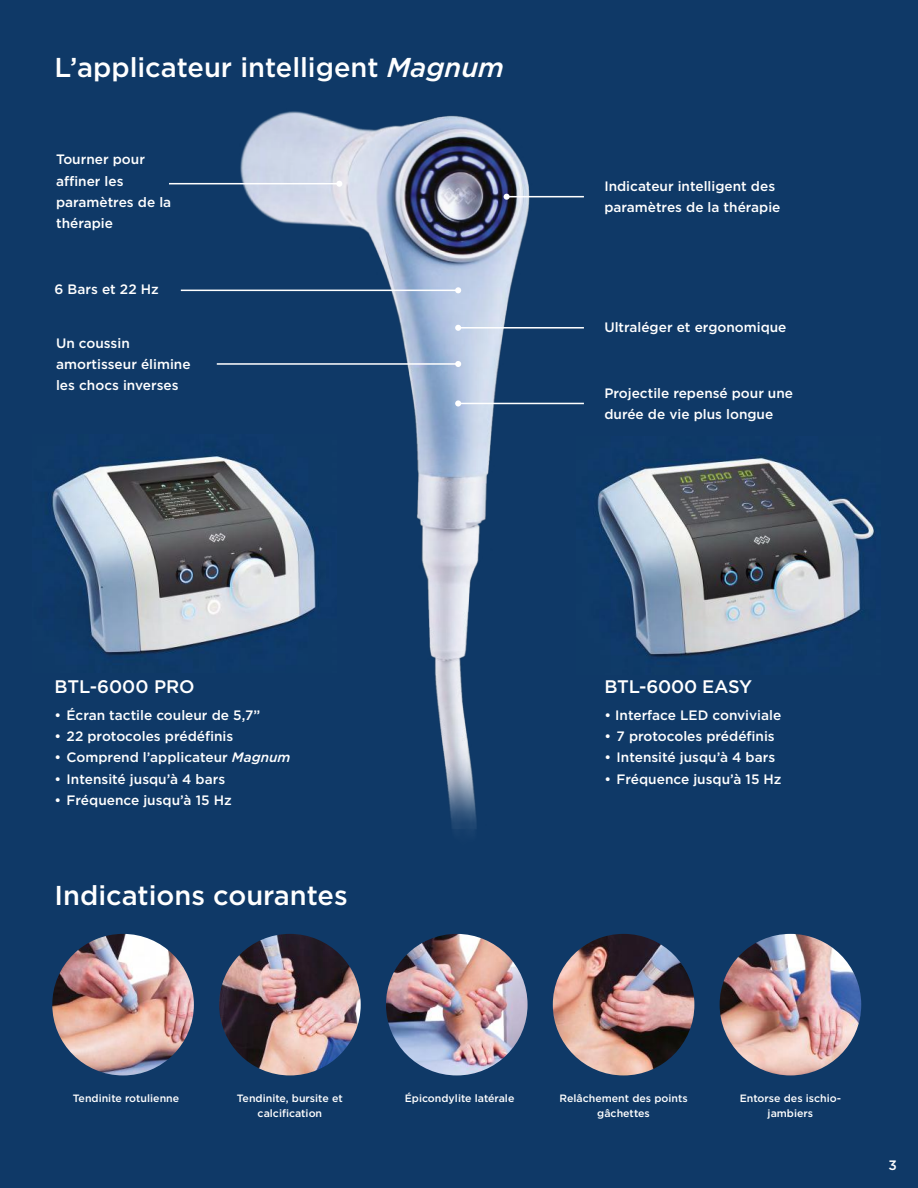
<style>
.page{position:relative;width:918px;height:1188px;background:#0f3967}
.page>*{position:absolute;margin:0;border:0;box-sizing:border-box;transform-origin:0 0}
.t1{font:500 27.3px "Gotham";color:#fff}
.t2{font:500 18.15px "Gotham";letter-spacing:-.01em;color:#fff}
.t3{font:500 13.65px/21.1px "Gotham";color:#fff}
.t4{font:500 10.65px/15.1px "Gotham";color:#fff;text-align:center}
.s1{font-style:italic}
</style>
<div class="page">
<img style="left:597px;top:456px;width:279px;height:202px">
<img style="left:46px;top:456px;width:182px;height:200px">
<img style="left:228px;top:111px;width:313px;height:719px">
<img style="left:52px;top:934px;width:142px;height:141px;border-radius:71px">
<img style="left:219px;top:934px;width:142px;height:141px;border-radius:71px">
<img style="left:720px;top:934px;width:141px;height:141px;border-radius:71px">
<img style="left:553px;top:934px;width:141px;height:141px;border-radius:71px">
<img style="left:386px;top:934px;width:142px;height:141px;border-radius:71px">
<hr style="left:169px;top:183px;width:170px;height:1px;background:#fff">
<svg style="left:336px;top:181px;width:6px;height:6px"></svg>
<hr style="left:181px;top:290px;width:277px;height:1px;background:#fff">
<svg style="left:455px;top:287px;width:6px;height:6px"></svg>
<hr style="left:217px;top:363px;width:241px;height:2px;background:#fff">
<svg style="left:455px;top:361px;width:6px;height:6px"></svg>
<hr style="left:458px;top:403px;width:126px;height:1px;background:#fff">
<svg style="left:455px;top:400px;width:6px;height:6px"></svg>
<hr style="left:458px;top:327px;width:126px;height:2px;background:#fff">
<svg style="left:455px;top:325px;width:6px;height:6px"></svg>
<hr style="left:507px;top:196px;width:77px;height:1px;background:#fff">
<svg style="left:504px;top:194px;width:6px;height:6px"></svg>
<h1 class="t1" style="left:55px;top:50px;width:451px">L’applicateur intelligent <span class="s1">Magnum</span></h1>
<p class="t3" style="left:56px;top:149px;width:117px">Tourner pour affiner les paramètres de la thérapie</p>
<p class="t3" style="left:55px;top:279px;width:106px">6 Bars et 22 Hz</p>
<p class="t3" style="left:56px;top:332px;width:136px">Un coussin amortisseur élimine les chocs inverses</p>
<p class="t3" style="left:604px;top:175px;width:178px">Indicateur intelligent des paramètres de la thérapie</p>
<p class="t3" style="left:604px;top:316px;width:184px">Ultraléger et ergonomique</p>
<p class="t3" style="left:604px;top:382px;width:190px">Projectile repensé pour une durée de vie plus longue</p>
<h2 class="t2" style="left:55px;top:674px;width:142px">BTL-6000 PRO</h2>
<p class="t3" style="left:55px;top:704px;width:207px">• Écran tactile couleur de 5,7”</p>
<p class="t3" style="left:55px;top:726px;width:180px">• 22 protocoles prédéfinis</p>
<p class="t3" style="left:55px;top:747px;width:238px">• Comprend l’applicateur <span class="s1">Magnum</span></p>
<p class="t3" style="left:55px;top:768px;width:172px">• Intensité jusqu’à 4 bars</p>
<p class="t3" style="left:55px;top:789px;width:179px">• Fréquence jusqu’à 15 Hz</p>
<h1 class="t1" style="left:55px;top:878px;width:295px">Indications courantes</h1>
<h2 class="t2" style="left:604px;top:674px;width:149px">BTL-6000 EASY</h2>
<p class="t3" style="left:604px;top:704px;width:178px">• Interface LED conviviale</p>
<p class="t3" style="left:604px;top:726px;width:172px">• 7 protocoles prédéfinis</p>
<p class="t3" style="left:604px;top:747px;width:172px">• Intensité jusqu’à 4 bars</p>
<p class="t3" style="left:604px;top:768px;width:179px">• Fréquence jusqu’à 15 Hz</p>
<p class="t4" style="left:73px;top:1090px;width:108px">Tendinite rotulienne</p>
<p class="t4" style="left:237px;top:1090px;width:107px">Tendinite, bursite et calcification</p>
<p class="t4" style="left:405px;top:1090px;width:111px">Épicondylite latérale</p>
<p class="t4" style="left:559px;top:1090px;width:130px">Relâchement des points gâchettes</p>
<p class="t4" style="left:740px;top:1090px;width:103px">Entorse des ischio&shy;jambiers</p>
<p class="t3" style="left:888px;top:1154px;width:10px">3</p>
</div>
